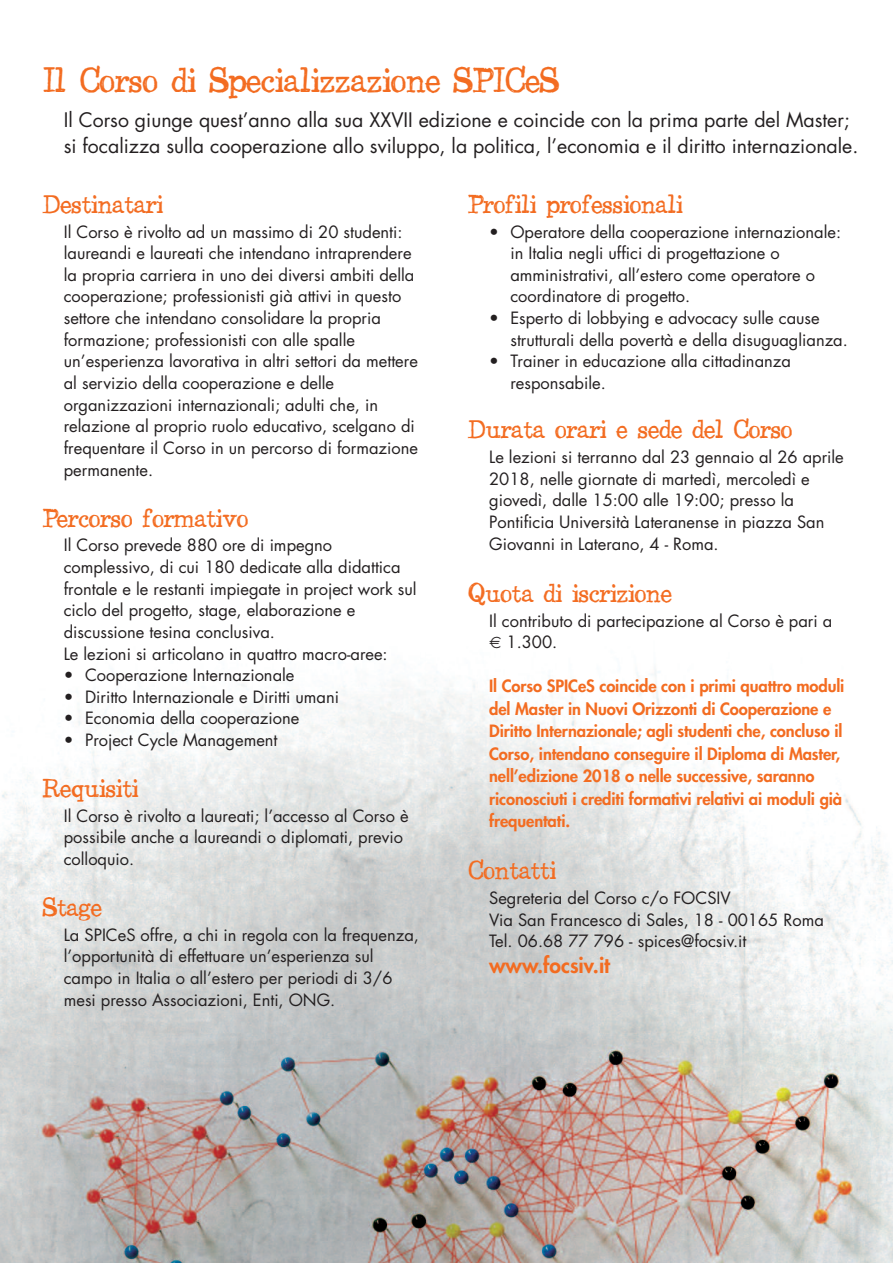
<style>
.page{position:relative;width:893px;height:1263px;background:#fff}
.page>*{position:absolute;margin:0;border:0;box-sizing:border-box;transform-origin:0 0}
.t1{font:36px "CF Backto School";color:#f36c21}
.t2{font:27px "CF Backto School";color:#f36c21}
.t3{font:800 21px "Futura";color:#f36c21}
.t4{font:19.5px/25.7px "Futura";color:#231f20}
.t5{font:16.5px/21.6px "Futura";color:#231f20}
.t6{font:800 16.5px/22.5px "Futura";letter-spacing:-.005em;color:#f36c21}
</style>
<div class="page">
<img style="left:0;top:668px;width:893px;height:595px">
<h1 class="t1" style="left:43px;top:64px;width:518px">Il Corso di Specializzazione SPICeS</h1>
<p class="t4" style="left:64px;top:109px;width:796px">Il Corso giunge quest’anno alla sua XXVII edizione e coincide con la prima parte del Master; si focalizza sulla cooperazione allo sviluppo, la politica, l’economia e il diritto internazionale.</p>
<h2 class="t2" style="left:43px;top:191px;width:122px">Destinatari</h2>
<p class="t5" style="left:64px;top:222px;width:356px">Il Corso è rivolto ad un massimo di 20 studenti: laureandi e laureati che intendano intraprendere la propria carriera in uno dei diversi ambiti della cooperazione; professionisti già attivi in questo settore che intendano consolidare la propria formazione; professionisti con alle spalle un’esperienza lavorativa in altri settori da mettere al servizio della cooperazione e delle organizzazioni internazionali; adulti che, in relazione al proprio ruolo educativo, scelgano di frequentare il Corso in un percorso di formazione permanente.</p>
<h2 class="t2" style="left:43px;top:505px;width:207px">Percorso formativo</h2>
<p class="t5" style="left:64px;top:536px;width:354px">Il Corso prevede 880 ore di impegno complessivo, di cui 180 dedicate alla didattica frontale e le restanti impiegate in project work sul ciclo del progetto, stage, elaborazione e discussione tesina conclusiva.<br>Le lezioni si articolano in quattro macro-aree:</p>
<p class="t5" style="left:64px;top:666px;width:232px">• Cooperazione Internazionale</p>
<p class="t5" style="left:64px;top:687px;width:277px">• Diritto Internazionale e Diritti umani</p>
<p class="t5" style="left:64px;top:709px;width:237px">• Economia della cooperazione</p>
<p class="t5" style="left:64px;top:731px;width:215px">• Project Cycle Management</p>
<h2 class="t2" style="left:43px;top:776px;width:97px">Requisiti</h2>
<p class="t5" style="left:64px;top:806px;width:346px">Il Corso è rivolto a laureati; l’accesso al Corso è possibile anche a laureandi o diplomati, previo colloquio.</p>
<h2 class="t2" style="left:43px;top:895px;width:61px">Stage</h2>
<p class="t5" style="left:64px;top:925px;width:357px">La SPICeS offre, a chi in regola con la frequenza, l’opportunità di effettuare un’esperienza sul campo in Italia o all’estero per periodi di 3/6 mesi presso Associazioni, Enti, ONG.</p>
<h2 class="t2" style="left:468px;top:191px;width:216px">Profili professionali</h2>
<p class="t5" style="left:510px;top:222px;width:332px;text-indent:-21px">• Operatore della cooperazione internazionale: in Italia negli uffici di progettazione o amministrativi, all’estero come operatore o coordinatore di progetto.</p>
<p class="t5" style="left:510px;top:309px;width:339px;text-indent:-21px">• Esperto di lobbying e advocacy sulle cause strutturali della povertà e della disuguaglianza.</p>
<p class="t5" style="left:510px;top:352px;width:282px;text-indent:-21px">• Trainer in educazione alla cittadinanza responsabile.</p>
<h2 class="t2" style="left:468px;top:417px;width:326px">Durata orari e sede del Corso</h2>
<p class="t5" style="left:489px;top:447px;width:356px">Le lezioni si terranno dal 23 gennaio al 26 aprile 2018, nelle giornate di martedì, mercoledì e giovedì, dalle 15:00 alle 19:00; presso la Pontificia Università Lateranense in piazza San Giovanni in Laterano, 4 - Roma.</p>
<h2 class="t2" style="left:468px;top:581px;width:205px">Quota di iscrizione</h2>
<p class="t5" style="left:506px;top:611px;width:327px;text-indent:-17px">Il contributo di partecipazione al Corso è pari a<br>1.300.</p>
<p class="t6" style="left:489px;top:676px;width:357px">Il Corso SPICeS coincide con i primi quattro moduli del Master in Nuovi Orizzonti di Cooperazione e Diritto Internazionale; agli studenti che, concluso il Corso, intendano conseguire il Diploma di Master, nell’edizione 2018 o nelle successive, saranno riconosciuti i crediti formativi relativi ai moduli già frequentati.</p>
<h2 class="t2" style="left:468px;top:858px;width:90px">Contatti</h2>
<p class="t5" style="left:489px;top:888px;width:336px">Segreteria del Corso c/o FOCSIV<br>Via San Francesco di Sales, 18 - 00165 Roma<br>Tel. 06.68 77 796 - spices@focsiv.it</p>
<p class="t3" style="left:489px;top:955px;width:122px">www.focsiv.it</p>
</div>
